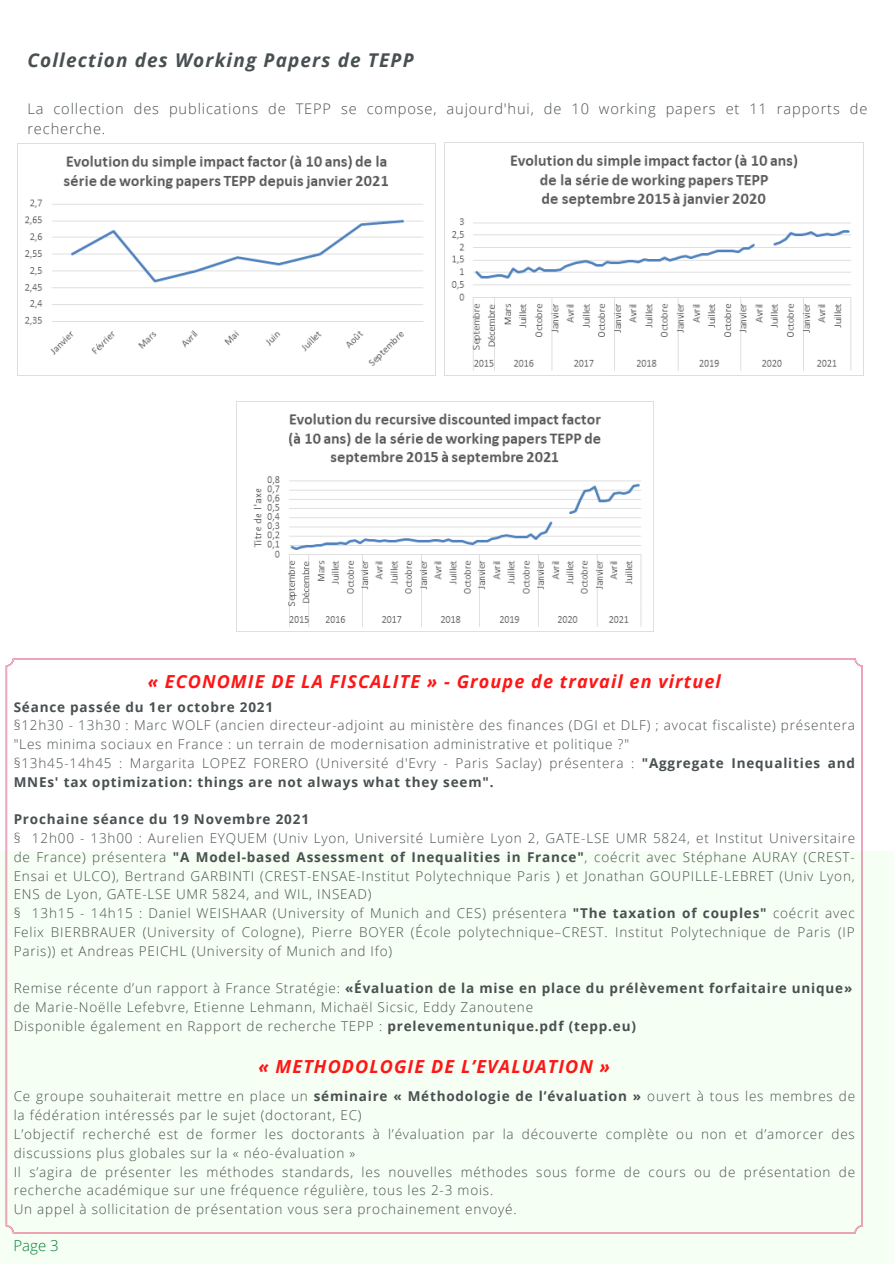
<style>
.page{position:relative;width:894px;height:1264px;background:#fff}
.page>*{position:absolute;margin:0;border:0;box-sizing:border-box;transform-origin:0 0}
.t1{font:italic 700 19.05px "Open Sans";letter-spacing:.06em;color:#495052}
.t2{font:italic 700 18px "Open Sans";letter-spacing:.06em;color:#ff1616}
.t3{font:300 15px "Open Sans";color:#008037}
.t4{font:300 14.55px/19.8px "Open Sans";letter-spacing:.06em;color:#495052}
.t5{font:300 13.5px/18.8px "Open Sans";letter-spacing:.06em;color:#495052}
.t6{font:700 13.5px/18.8px "Open Sans";letter-spacing:.06em;color:#495052}
.s1{font-weight:300}
.s2{font-weight:700}
</style>
<div class="page">
<div style="left:0;top:851px;width:893px;height:412px;background:#f6fff3"></div>
<svg style="left:6px;top:658px;width:856px;height:575px"></svg>
<img style="left:18px;top:143px;width:417px;height:224px">
<img style="left:444px;top:142px;width:419px;height:233px">
<img style="left:236px;top:401px;width:417px;height:231px">
<p class="t1" style="left:27px;top:46px;width:388px">Collection des Working Papers de TEPP</p>
<p class="t4" style="left:27px;top:98px;width:841px">La collection des publications de TEPP se compose, aujourd'hui, de 10 working papers et 11 rapports de recherche.</p>
<p class="t2" style="left:148px;top:669px;width:574px">« ECONOMIE DE LA FISCALITE » - Groupe de travail en virtuel</p>
<p class="t6" style="left:14px;top:697px;width:261px">Séance passée du 1er octobre 2021</p>
<p class="t5" style="left:14px;top:715px;width:842px">§12h30 - 13h30 : Marc WOLF (ancien directeur-adjoint au ministère des finances (DGI et DLF) ; avocat fiscaliste) présentera "Les minima sociaux en France : un terrain de modernisation administrative et politique ?"</p>
<p class="t6" style="left:14px;top:753px;width:842px"><span class="s1">§13h45-14h45 : Margarita LOPEZ FORERO (Université d'Evry - Paris Saclay) présentera :</span> "Aggregate Inequalities and<br>MNEs' tax optimization: things are not always what they seem".</p>
<p class="t6" style="left:14px;top:809px;width:297px">Prochaine séance du 19 Novembre 2021</p>
<p class="t5" style="left:14px;top:828px;width:842px;text-align:justify">§ 12h00 - 13h00 : Aurelien EYQUEM (Univ Lyon, Université Lumière Lyon 2, GATE-LSE UMR 5824, et Institut Universitaire de France) présentera <span class="s2">"A Model-based Assessment of Inequalities in France"</span>, coécrit avec Stéphane AURAY (CREST-Ensai et ULCO), Bertrand GARBINTI (CREST-ENSAE-Institut Polytechnique Paris ) et Jonathan GOUPILLE-LEBRET (Univ Lyon, ENS de Lyon, GATE-LSE UMR 5824, and WIL, INSEAD)</p>
<p class="t5" style="left:14px;top:903px;width:842px;text-align:justify">§ 13h15 - 14h15 : Daniel WEISHAAR (University of Munich and CES) présentera <span class="s2">"The taxation of couples"</span> coécrit avec Felix BIERBRAUER (University of Cologne), Pierre BOYER (École polytechnique–CREST. Institut Polytechnique de Paris (IP Paris)) et Andreas PEICHL (University of Munich and Ifo)</p>
<p class="t6" style="left:14px;top:978px;width:840px"><span class="s1">Remise récente d’un rapport à France Stratégie:</span> «Évaluation de la mise en place du prélèvement forfaitaire unique»</p>
<p class="t5" style="left:14px;top:997px;width:521px">de Marie-Noëlle Lefebvre, Etienne Lehmann, Michaël Sicsic, Eddy Zanoutene</p>
<p class="t5" style="left:14px;top:1016px;width:623px">Disponible également en Rapport de recherche TEPP : <span class="s2">prelevementunique.pdf (tepp.eu)</span></p>
<p class="t2" style="left:258px;top:1054px;width:353px">« METHODOLOGIE DE L’EVALUATION »</p>
<p class="t5" style="left:14px;top:1086px;width:842px">Ce groupe souhaiterait mettre en place un <span class="s2">séminaire « Méthodologie de l’évaluation »</span> ouvert à tous les membres de la fédération intéressés par le sujet (doctorant, EC)</p>
<p class="t5" style="left:14px;top:1124px;width:842px">L’objectif recherché est de former les doctorants à l’évaluation par la découverte complète ou non et d’amorcer des discussions plus globales sur la « néo-évaluation »</p>
<p class="t5" style="left:14px;top:1161px;width:842px">Il s’agira de présenter les méthodes standards, les nouvelles méthodes sous forme de cours ou de présentation de recherche académique sur une fréquence régulière, tous les 2-3 mois.</p>
<p class="t5" style="left:14px;top:1199px;width:504px">Un appel à sollicitation de présentation vous sera prochainement envoyé.</p>
<p class="t3" style="left:13px;top:1234px;width:47px">Page 3</p>
</div>
